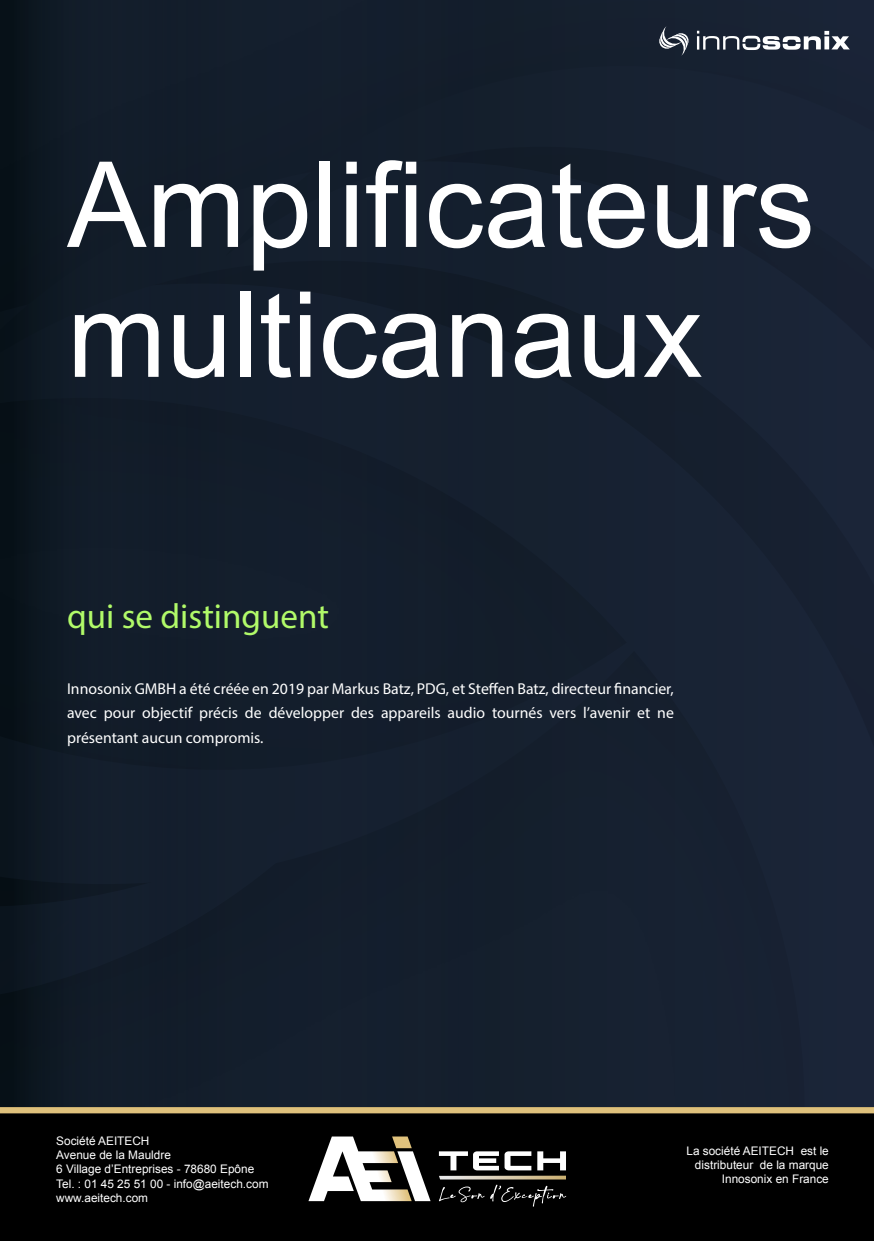
<style>
.page{position:relative;width:874px;height:1241px;background:#fff}
.page>*{position:absolute;margin:0;border:0;box-sizing:border-box;transform-origin:0 0}
.t1{font:119px/129.8px "Arial";color:#fff}
.t2{font:35px "Myriad Pro";color:#b1fa69}
.t3{font:15.75px/24.5px "Myriad Pro";color:#fff;text-align:justify}
.t4{font:11.72px/14.2px "Arial";color:#fff}
</style>
<div class="page">
<svg style="left:79px;top:967px;width:794px;height:139px"></svg>
<div style="left:364px;top:17px;width:509px;height:950px;background:#192334"></div>
<div style="left:364px;top:0;width:302px;height:953px;background:#151f2e"></div>
<div style="left:63px;top:0;width:301px;height:1066px;background:#131e2b"></div>
<div style="left:63px;top:200px;width:16px;height:906px;background:#111b28"></div>
<svg style="left:696px;top:31px;width:153px;height:19px"></svg>
<svg style="left:658px;top:26px;width:31px;height:30px"></svg>
<div style="left:0;top:0;width:63px;height:1240px;background:#0c161f"></div>
<div style="left:0;top:1113px;width:873px;height:127px;background:#000"></div>
<svg style="left:308px;top:1136px;width:122px;height:64px"></svg>
<svg style="left:438px;top:1151px;width:128px;height:55px"></svg>
<svg style="left:0;top:1106px;width:873px;height:7px"></svg>
<h1 class="t1" style="left:67px;top:141px;width:749px">Amplificateurs multicanaux</h1>
<h2 class="t2" style="left:67px;top:595px;width:263px">qui se distinguent</h2>
<p class="t3" style="left:67px;top:676px;width:608px">Innosonix GMBH a été créée en 2019 par Markus Batz, PDG, et Steffen Batz, directeur financier, avec pour objectif précis de développer des appareils audio tournés vers l’avenir et ne présentant aucun compromis.</p>
<p class="t4" style="left:56px;top:1133px;width:214px">Société AEITECH<br>Avenue de la Mauldre<br>6 Village d’Entreprises - 78680 Epône<br>Tel. : 01 45 25 51 00 - info@aeitech.com www.aeitech.com</p>
<p class="t4" style="left:686px;top:1143px;width:144px;text-align:right">La société AEITECH est le distributeur de la marque<br>Innosonix en France</p>
</div>
